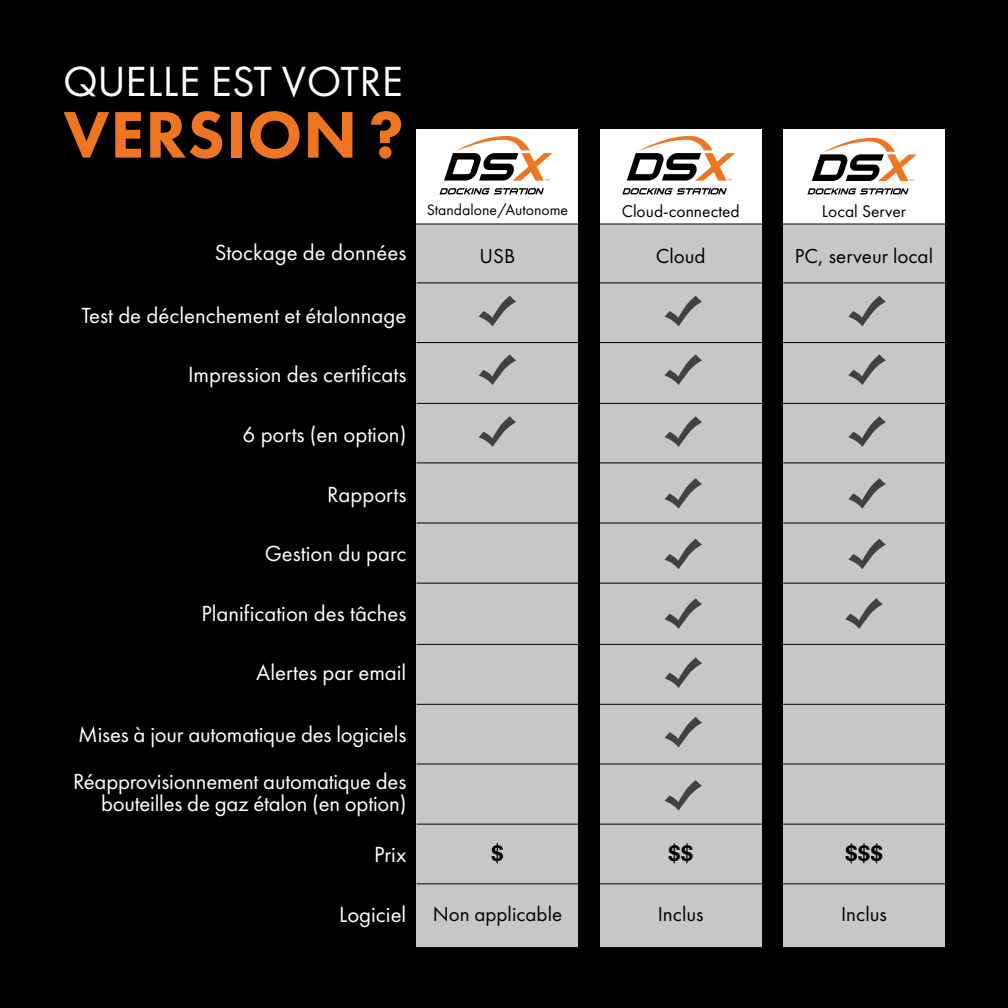
<style>
.page{position:relative;width:1008px;height:1008px;background:#000}
.page>*{position:absolute;margin:0;border:0;box-sizing:border-box;transform-origin:0 0}
.t1{font:800 68.25px "Futura PT";letter-spacing:.01em;color:#ee7623}
.t2{font:43.75px "Futura PT";letter-spacing:.01em;color:#fff}
.t3{font:22.75px/46.9px "Futura PT";color:#fff}
.t4{font:700 22.75px "Univers LT Std";color:#000}
.t5{font:21px "Futura PT";color:#000}
.t6{font:17.5px "Futura PT";color:#000}
.t7{font:15.75px "Futura PT";color:#000}
</style>
<div class="page">
<div style="left:416px;top:196px;width:162px;height:750px;background:#c7c7c8"></div>
<div style="left:416px;top:130px;width:162px;height:94px;background:#fff"></div>
<div style="left:600px;top:196px;width:162px;height:750px;background:#c7c7c8"></div>
<div style="left:600px;top:130px;width:162px;height:94px;background:#fff"></div>
<div style="left:783px;top:196px;width:162px;height:750px;background:#c7c7c8"></div>
<div style="left:783px;top:130px;width:162px;height:94px;background:#fff"></div>
<svg style="left:440px;top:188px;width:104px;height:6px"></svg>
<svg style="left:444px;top:136px;width:108px;height:45px"></svg>
<svg style="left:622px;top:188px;width:105px;height:6px"></svg>
<svg style="left:627px;top:136px;width:108px;height:45px"></svg>
<svg style="left:807px;top:188px;width:102px;height:6px"></svg>
<svg style="left:812px;top:138px;width:105px;height:43px"></svg>
<svg style="left:479px;top:296px;width:37px;height:30px"></svg>
<svg style="left:479px;top:354px;width:37px;height:31px"></svg>
<svg style="left:479px;top:416px;width:37px;height:31px"></svg>
<svg style="left:665px;top:296px;width:37px;height:30px"></svg>
<svg style="left:665px;top:354px;width:37px;height:31px"></svg>
<svg style="left:665px;top:478px;width:37px;height:31px"></svg>
<svg style="left:665px;top:416px;width:37px;height:31px"></svg>
<svg style="left:665px;top:598px;width:37px;height:31px"></svg>
<svg style="left:665px;top:657px;width:37px;height:31px"></svg>
<svg style="left:845px;top:598px;width:38px;height:31px"></svg>
<svg style="left:665px;top:717px;width:37px;height:31px"></svg>
<svg style="left:665px;top:780px;width:37px;height:31px"></svg>
<svg style="left:848px;top:539px;width:38px;height:30px"></svg>
<svg style="left:665px;top:539px;width:37px;height:30px"></svg>
<svg style="left:848px;top:296px;width:38px;height:30px"></svg>
<svg style="left:848px;top:354px;width:38px;height:31px"></svg>
<svg style="left:848px;top:478px;width:38px;height:31px"></svg>
<svg style="left:848px;top:416px;width:38px;height:31px"></svg>
<hr style="left:415px;top:224px;width:168px;height:1px;background:#000">
<hr style="left:596px;top:224px;width:168px;height:1px;background:#000">
<hr style="left:777px;top:224px;width:168px;height:1px;background:#000">
<hr style="left:417px;top:283px;width:161px;height:1px;background:#000">
<hr style="left:600px;top:283px;width:162px;height:1px;background:#000">
<hr style="left:783px;top:283px;width:162px;height:1px;background:#000">
<hr style="left:417px;top:342px;width:161px;height:1px;background:#000">
<hr style="left:600px;top:342px;width:162px;height:1px;background:#000">
<hr style="left:783px;top:342px;width:162px;height:1px;background:#000">
<hr style="left:417px;top:403px;width:161px;height:1px;background:#000">
<hr style="left:600px;top:403px;width:162px;height:1px;background:#000">
<hr style="left:783px;top:403px;width:162px;height:1px;background:#000">
<hr style="left:417px;top:463px;width:161px;height:1px;background:#000">
<hr style="left:600px;top:463px;width:162px;height:1px;background:#000">
<hr style="left:783px;top:463px;width:162px;height:1px;background:#000">
<hr style="left:417px;top:523px;width:161px;height:1px;background:#000">
<hr style="left:600px;top:523px;width:162px;height:1px;background:#000">
<hr style="left:783px;top:523px;width:162px;height:1px;background:#000">
<hr style="left:417px;top:583px;width:161px;height:1px;background:#000">
<hr style="left:600px;top:583px;width:162px;height:1px;background:#000">
<hr style="left:783px;top:583px;width:162px;height:1px;background:#000">
<hr style="left:417px;top:644px;width:161px;height:1px;background:#000">
<hr style="left:600px;top:644px;width:162px;height:1px;background:#000">
<hr style="left:783px;top:644px;width:162px;height:1px;background:#000">
<hr style="left:417px;top:704px;width:161px;height:1px;background:#000">
<hr style="left:600px;top:704px;width:162px;height:1px;background:#000">
<hr style="left:783px;top:704px;width:162px;height:1px;background:#000">
<hr style="left:417px;top:764px;width:161px;height:1px;background:#000">
<hr style="left:600px;top:764px;width:162px;height:1px;background:#000">
<hr style="left:783px;top:764px;width:162px;height:1px;background:#000">
<hr style="left:417px;top:824px;width:161px;height:1px;background:#000">
<hr style="left:600px;top:824px;width:162px;height:1px;background:#000">
<hr style="left:783px;top:824px;width:162px;height:1px;background:#000">
<hr style="left:417px;top:884px;width:161px;height:1px;background:#000">
<hr style="left:600px;top:884px;width:162px;height:1px;background:#000">
<hr style="left:783px;top:884px;width:162px;height:1px;background:#000">
<h2 class="t2" style="left:63px;top:56px;width:341px">QUELLE EST VOTRE</h2>
<h1 class="t1" style="left:63px;top:92px;width:342px">VERSION ?</h1>
<p class="t3" style="left:215px;top:229px;width:193px">Stockage de données</p>
<p class="t3" style="left:81px;top:292px;width:326px">Test de déclenchement et étalonnage</p>
<p class="t3" style="left:188px;top:351px;width:220px">Impression des certificats</p>
<p class="t3" style="left:242px;top:411px;width:165px">6 ports (en option)</p>
<p class="t3" style="left:327px;top:470px;width:81px">Rapports</p>
<p class="t3" style="left:265px;top:530px;width:143px">Gestion du parc</p>
<p class="t3" style="left:201px;top:590px;width:207px">Planification des tâches</p>
<p class="t3" style="left:256px;top:649px;width:152px">Alertes par email</p>
<p class="t3" style="left:73px;top:711px;width:335px">Mises à jour automatique des logiciels<br>Réapprovisionnement automatique des</p>
<p class="t3" style="left:101px;top:780px;width:307px">bouteilles de gaz étalon (en option)</p>
<p class="t3" style="left:374px;top:831px;width:34px">Prix</p>
<p class="t3" style="left:339px;top:890px;width:69px">Logiciel</p>
<p class="t7" style="left:427px;top:201px;width:143px">Standalone/Autonome</p>
<p class="t6" style="left:622px;top:201px;width:120px">Cloud-connected</p>
<p class="t6" style="left:822px;top:201px;width:86px">Local Server</p>
<p class="t5" style="left:480px;top:243px;width:37px">USB</p>
<p class="t5" style="left:656px;top:243px;width:51px">Cloud</p>
<p class="t5" style="left:795px;top:243px;width:140px">PC, serveur local</p>
<p class="t4" style="left:491px;top:840px;width:14px">$</p>
<p class="t5" style="left:433px;top:902px;width:131px">Non applicable</p>
<p class="t4" style="left:668px;top:840px;width:27px">$$</p>
<p class="t5" style="left:658px;top:902px;width:47px">Inclus</p>
<p class="t4" style="left:845px;top:840px;width:40px">$$$</p>
<p class="t5" style="left:841px;top:902px;width:47px">Inclus</p>
</div>
